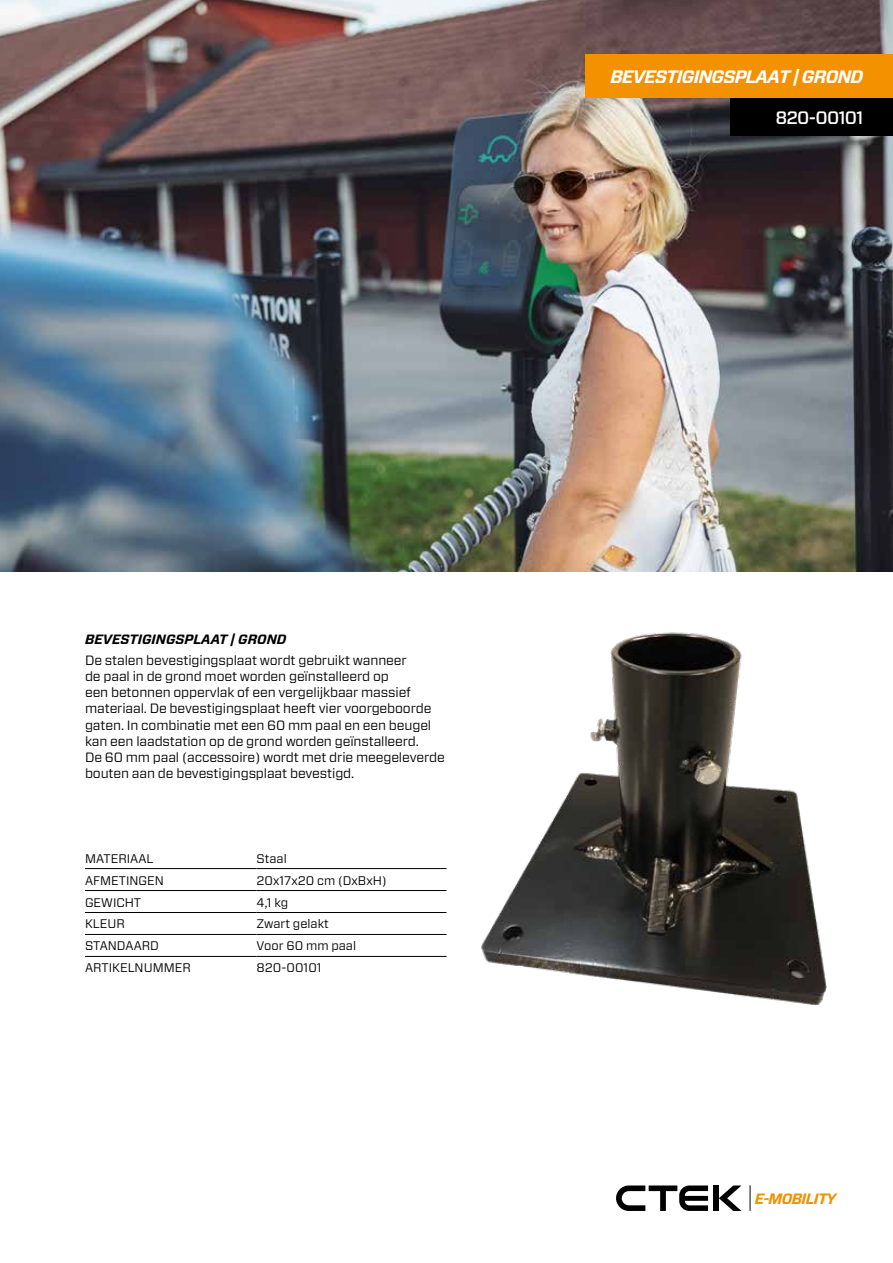
<style>
.page{position:relative;width:893px;height:1263px;background:#fff}
.page>*{position:absolute;margin:0;border:0;box-sizing:border-box;transform-origin:0 0}
.t1{font:italic 700 18px "Forza";letter-spacing:-.04em;color:#fff}
.t2{font:500 18px "Forza";letter-spacing:-.04em;color:#fff}
.t3{font:italic 700 15px "Forza";letter-spacing:-.04em;color:#f39100}
.t4{font:13.5px/16.2px "Forza";letter-spacing:-.01em;color:#000}
.t5{font:italic 700 13.5px "Forza";color:#000}
.t6{font:12.45px "Forza";color:#000}
</style>
<div class="page">
<img style="left:0;top:0;width:893px;height:572px">
<div style="left:713px;top:1185px;width:6px;height:26px;background:#000"></div>
<svg style="left:719px;top:1185px;width:22px;height:26px"></svg>
<svg style="left:616px;top:1185px;width:92px;height:26px"></svg>
<svg style="left:750px;top:1185px;width:1px;height:26px"></svg>
<div style="left:731px;top:97px;width:162px;height:39px;background:#000"></div>
<img style="left:481px;top:632px;width:346px;height:374px">
<div style="left:586px;top:54px;width:307px;height:43px;background:#f39100"></div>
<hr style="left:85px;top:934px;width:172px;height:1px;background:#000">
<hr style="left:257px;top:934px;width:189px;height:1px;background:#000">
<hr style="left:85px;top:956px;width:172px;height:1px;background:#000">
<hr style="left:257px;top:956px;width:189px;height:1px;background:#000">
<hr style="left:85px;top:890px;width:172px;height:1px;background:#000">
<hr style="left:257px;top:890px;width:189px;height:1px;background:#000">
<hr style="left:85px;top:912px;width:172px;height:1px;background:#000">
<hr style="left:257px;top:912px;width:189px;height:1px;background:#000">
<hr style="left:85px;top:868px;width:172px;height:1px;background:#000">
<hr style="left:257px;top:868px;width:189px;height:1px;background:#000">
<h1 class="t1" style="left:610px;top:64px;width:254px">BEVESTIGINGSPLAAT | GROND</h1>
<h1 class="t2" style="left:775px;top:106px;width:89px">820-00101</h1>
<p class="t5" style="left:85px;top:630px;width:203px">BEVESTIGINGSPLAAT | GROND</p>
<p class="t4" style="left:85px;top:652px;width:361px">De stalen bevestigingsplaat wordt gebruikt wanneer<br>de paal in de grond moet worden geïnstalleerd op<br>een betonnen oppervlak of een vergelijkbaar massief materiaal. De bevestigingsplaat heeft vier voorgeboorde gaten. In combinatie met een 60 mm paal en een beugel kan een laadstation op de grond worden geïnstalleerd.<br>De 60 mm paal (accessoire) wordt met drie meegeleverde bouten aan de bevestigingsplaat bevestigd.</p>
<p class="t6" style="left:85px;top:850px;width:70px">MATERIAAL</p>
<p class="t6" style="left:257px;top:850px;width:32px">Staal</p>
<p class="t6" style="left:85px;top:872px;width:80px">AFMETINGEN</p>
<p class="t6" style="left:257px;top:872px;width:132px">20x17x20 cm (DxBxH)</p>
<p class="t6" style="left:85px;top:894px;width:58px">GEWICHT</p>
<p class="t6" style="left:257px;top:894px;width:33px">4,1 kg</p>
<p class="t6" style="left:85px;top:916px;width:41px">KLEUR</p>
<p class="t6" style="left:257px;top:916px;width:74px">Zwart gelakt</p>
<p class="t6" style="left:85px;top:938px;width:75px">STANDAARD</p>
<p class="t6" style="left:257px;top:938px;width:101px">Voor 60 mm paal</p>
<p class="t6" style="left:85px;top:959px;width:107px">ARTIKELNUMMER</p>
<p class="t6" style="left:257px;top:959px;width:67px">820-00101</p>
<p class="t3" style="left:755px;top:1188px;width:83px">E-MOBILITY</p>
</div>
